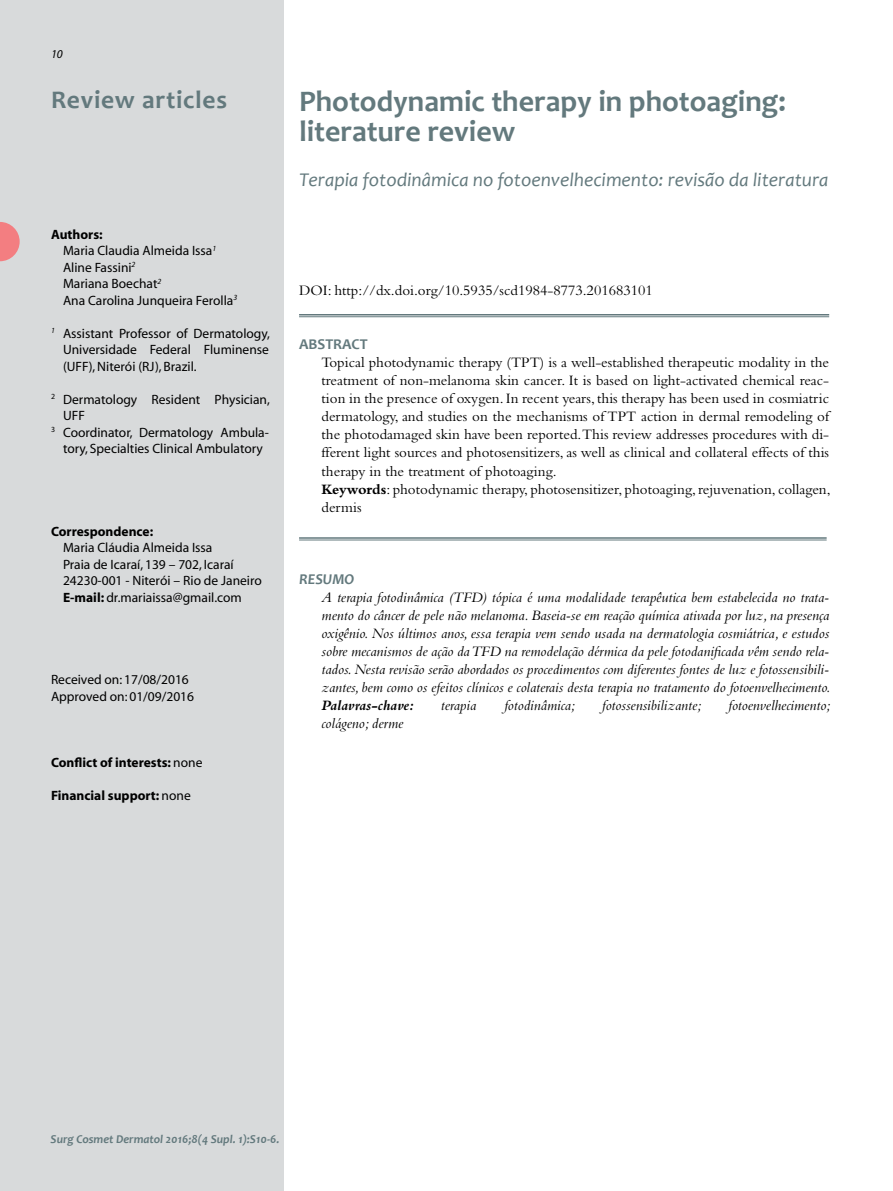
<style>
.page{position:relative;width:893px;height:1191px;background:#fff}
.page>*{position:absolute;margin:0;border:0;box-sizing:border-box;transform-origin:0 0}
.t1{font:700 30px/30px "Candara";color:#63797d}
.t2{font:700 25.5px "Candara";letter-spacing:.03em;color:#63797d}
.t3{font:italic 19.5px "Candara";color:#63797d}
.t4{font:15px/18px "Bembo";color:#000}
.t5{font:italic 15px/18px "Bembo";color:#000;text-align:justify}
.t6{font:italic 700 15px "Bembo";color:#000}
.t7{font:700 15px "Candara";color:#63797d}
.t8{font:italic 700 15px "Candara";color:#63797d}
.t9{font:13.5px/16.5px "Myriad";color:#000}
.t10{font:700 13.5px "Myriad";color:#000}
.t11{font:italic 700 12px "Candara";color:#63797d}
.t12{font:italic 12px "Myriad";color:#000}
.s1{font-weight:700}
.s2{font-weight:400}
</style>
<div class="page">
<div style="left:0;top:0;width:283px;height:1191px;background:#d8dadb"></div>
<hr style="left:299px;top:314px;width:530px;height:1px;background:#63797d">
<hr style="left:299px;top:316px;width:530px;height:1px;background:#63797d">
<hr style="left:299px;top:537px;width:528px;height:2px;background:#63797d">
<hr style="left:299px;top:540px;width:528px;height:1px;background:#63797d">
<svg style="left:0;top:222px;width:20px;height:39px"></svg>
<p class="t12" style="left:51px;top:48px;width:13px">10</p>
<h2 class="t2" style="left:51px;top:83px;width:178px">Review articles</h2>
<h1 class="t1" style="left:299px;top:86px;width:488px">Photodynamic therapy in photoaging: literature review</h1>
<h3 class="t3" style="left:299px;top:167px;width:531px">Terapia fotodinâmica no fotoenvelhecimento: revisão da literatura</h3>
<p class="t9" style="left:63px;top:226px;width:176px;text-indent:-12px"><span class="s1">Authors:<br></span>Maria Claudia Almeida Issa<sup>1<br></sup>Aline Fassini<sup>2<br></sup>Mariana Boechat<sup>2<br></sup>Ana Carolina Junqueira Ferolla<sup>3</sup></p>
<p class="t9" style="left:63px;top:325px;width:208px;text-align:justify;text-indent:-12px"><sup>1</sup> Assistant Professor of Dermatology, Universidade Federal Fluminense (UFF), Niterói (RJ), Brazil.</p>
<p class="t9" style="left:51px;top:391px;width:220px"><sup>2</sup> Dermatology Resident Physician,</p>
<p class="t9" style="left:63px;top:408px;width:23px">UFF</p>
<p class="t9" style="left:51px;top:424px;width:219px"><sup>3</sup> Coordinator, Dermatology Ambula-</p>
<p class="t9" style="left:63px;top:441px;width:201px">tory, Specialties Clinical Ambulatory</p>
<p class="t10" style="left:51px;top:524px;width:104px">Correspondence:</p>
<p class="t9" style="left:63px;top:540px;width:200px">Maria Cláudia Almeida Issa<br>Praia de Icaraí, 139 – 702, Icaraí<br>24230-001 - Niterói – Rio de Janeiro<br><span class="s1">E-mail:</span> dr.mariaissa@gmail.com</p>
<p class="t9" style="left:51px;top:672px;width:145px">Received on: 17/08/2016<br>Approved on: 01/09/2016</p>
<p class="t10" style="left:51px;top:755px;width:153px">Conflict of interests: <span class="s2">none</span></p>
<p class="t10" style="left:51px;top:788px;width:141px">Financial support: <span class="s2">none</span></p>
<p class="t4" style="left:299px;top:281px;width:355px">DOI: http://dx.doi.org/10.5935/scd1984-8773.201683101</p>
<p class="t7" style="left:299px;top:335px;width:70px">ABSTRACT</p>
<p class="t4" style="left:322px;top:353px;width:511px">Topical photodynamic therapy (TPT) is a well-established therapeutic modality in the treatment of non-melanoma skin cancer. It is based on light-activated chemical reac&shy;tion in the presence of oxygen. In recent years, this therapy has been used in cosmiatric dermatology, and studies on the mechanisms of TPT action in dermal remodeling of the photodamaged skin have been reported.This review addresses procedures with di&shy;fferent light sources and photosensitizers, as well as clinical and collateral effects of this therapy in the treatment of photoaging.<br><span class="s1">Keywords</span>: photodynamic therapy, photosensitizer, photoaging, rejuvenation, collagen, dermis</p>
<p class="t8" style="left:299px;top:569px;width:57px">RESUMO</p>
<p class="t5" style="left:322px;top:587px;width:511px">A terapia fotodinâmica (TFD) tópica é uma modalidade terapêutica bem estabelecida no trata&shy;mento do câncer de pele não melanoma. Baseia-se em reação química ativada por luz, na presença oxigênio. Nos últimos anos, essa terapia vem sendo usada na dermatologia cosmiátrica, e estudos sobre mecanismos de ação da TFD na remodelação dérmica da pele fotodanificada vêm sendo rela&shy;tados. Nesta revisão serão abordados os procedimentos com diferentes fontes de luz e fotossensibili&shy;zantes, bem como os efeitos clínicos e colaterais desta terapia no tratamento do fotoenvelhecimento.</p>
<p class="t6" style="left:322px;top:696px;width:94px">Palavras-chave:</p>
<p class="t5" style="left:441px;top:695px;width:37px">terapia</p>
<p class="t5" style="left:504px;top:695px;width:72px">fotodinâmica;</p>
<p class="t5" style="left:602px;top:695px;width:101px">fotossensibilizante;</p>
<p class="t5" style="left:728px;top:695px;width:104px">fotoenvelhecimento;</p>
<p class="t5" style="left:322px;top:713px;width:83px">colágeno; derme</p>
<p class="t11" style="left:51px;top:1131px;width:230px">Surg Cosmet Dermatol 2016;8(4 Supl. 1):S10-6.</p>
</div>
